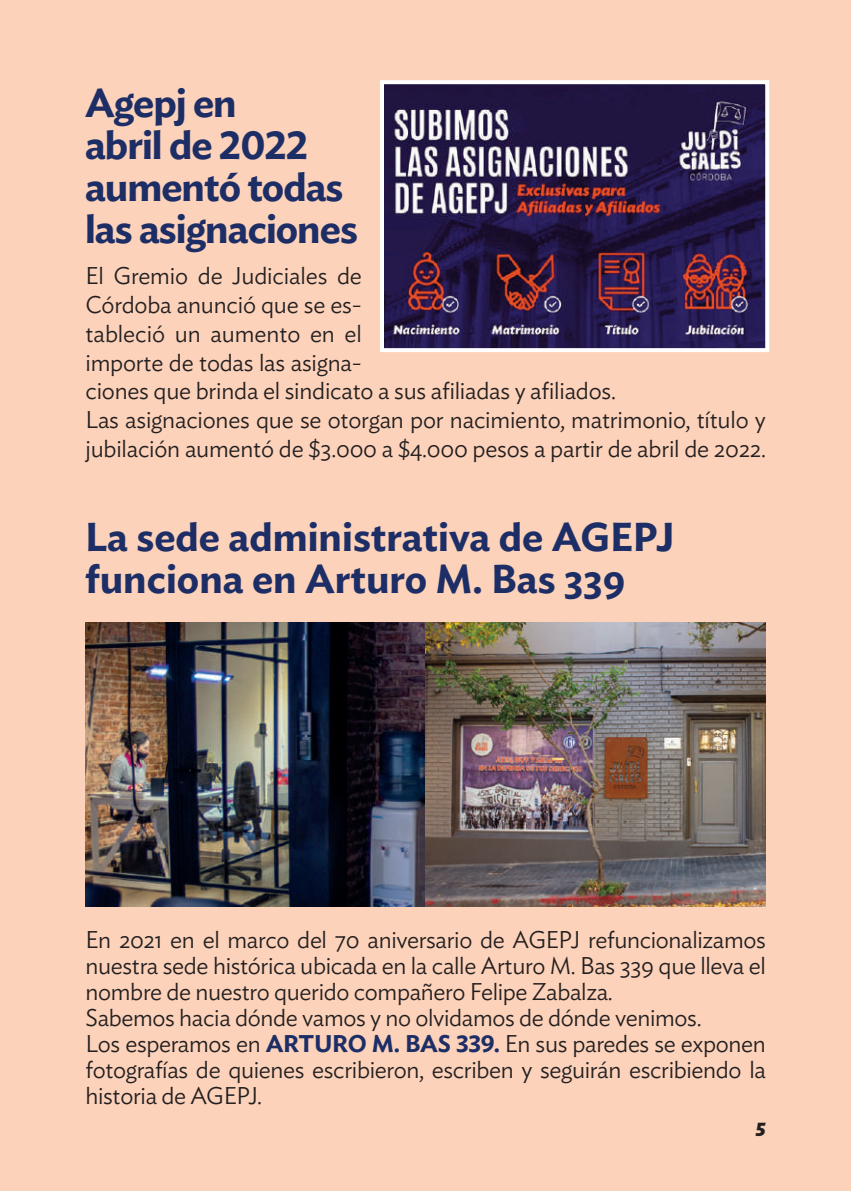
<style>
.page{position:relative;width:851px;height:1191px;background:#fff}
.page>*{position:absolute;margin:0;border:0;box-sizing:border-box;transform-origin:0 0}
.t1{font:600 40px/42px "Ideal Sans";color:#1d2e66}
.t2{font:600 40px/42px "Ideal Sans";letter-spacing:-.025em;color:#1d2e66}
.t3{font:300 24px/28.8px "Ideal Sans";letter-spacing:-.015em;color:#231f20}
.t4{font:italic 700 20px "Ideal Sans";color:#231f20}
.s1{font-weight:600;color:#1d2e66}
</style>
<div class="page">
<div style="left:0;top:0;width:850px;height:1191px;background:#fcd2ba"></div>
<img style="left:385px;top:85px;width:379px;height:262px">
<div style="left:380px;top:80px;width:389px;height:272px;border:4px solid #fff"></div>
<img style="left:85px;top:622px;width:680px;height:284px">
<h1 class="t2" style="left:85px;top:86px;width:274px">Agepj en<br>abril de 2022 aumentó todas las asignaciones</h1>
<p class="t3" style="left:85px;top:264px;width:681px">El Gremio de Judiciales de<br>Córdoba anunció que se es-<br>tableció un aumento en el<br>importe de todas las asigna-<br>ciones que brinda el sindicato a sus afiliadas y afiliados.<br>Las asignaciones que se otorgan por nacimiento, matrimonio, título y jubilación aumentó de $3.000 a $4.000 pesos a partir de abril de 2022.</p>
<h1 class="t1" style="left:85px;top:520px;width:591px">La sede administrativa de AGEPJ funciona en Arturo M. Bas 339</h1>
<p class="t3" style="left:85px;top:928px;width:681px;line-height:26px">En 2021 en el marco del 70 aniversario de AGEPJ refuncionalizamos nuestra sede histórica ubicada en la calle Arturo M. Bas 339 que lleva el nombre de nuestro querido compañero Felipe Zabalza.<br>Sabemos hacia dónde vamos y no olvidamos de dónde venimos.<br>Los esperamos en <span class="s1">ARTURO M. BAS 339.</span> En sus paredes se exponen fotografías de quienes escribieron, escriben y seguirán escribiendo la historia de AGEPJ.</p>
<p class="t4" style="left:756px;top:1117px;width:11px">5</p>
</div>
